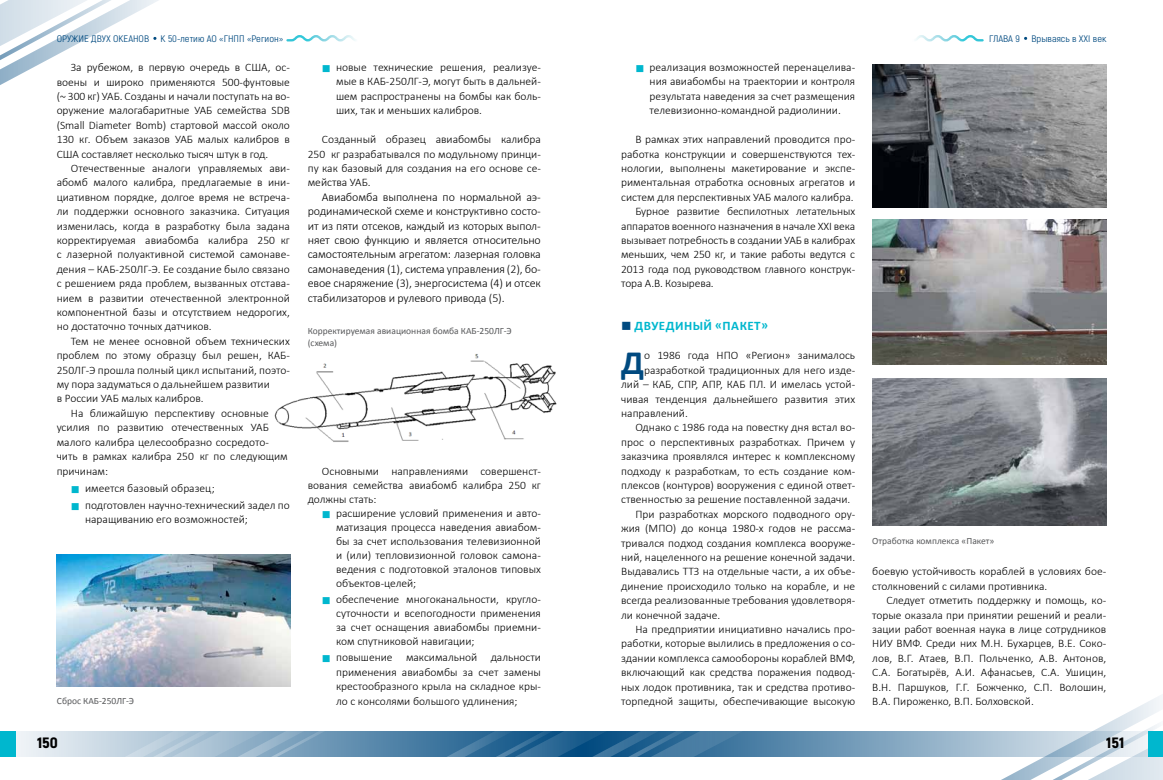
<style>
.page{position:relative;width:1163px;height:780px;background:#fff}
.page>*{position:absolute;margin:0;border:0;box-sizing:border-box;transform-origin:0 0}
.t1{font:700 34.2px "Calibri";color:#004a80}
.t2{font:900 15px "Akrobat";color:#000;scale:1.1 1}
.t3{font:700 13px "Calibri";letter-spacing:.04em;color:#00b7ce}
.t4{font:300 12px/14.4px "Calibri";letter-spacing:-.01em;color:#000;text-align:justify}
.t5{font:300 11.5px/14.4px "Calibri";color:#000;text-align:justify}
.t6{font:9.5px/11.4px "Calibri";color:#58595b}
.t7{font:9.5px "Akrobat";color:#004a80;scale:1.1 1}
.s1{color:#00b7ce}
.s2{color:#004a80}
</style>
<div class="page">
<svg style="left:782px;top:731px;width:180px;height:25px;background:#7ba0bc"></svg>
<div style="left:0;top:731px;width:581px;height:25px;background:#edf2f6"></div>
<svg style="left:34px;top:731px;width:748px;height:26px;background:#6893b3"></svg>
<svg style="left:962px;top:695px;width:200px;height:85px"></svg>
<svg style="left:0;top:0;width:158px;height:85px"></svg>
<svg style="left:286px;top:35px;width:70px;height:7px"></svg>
<div style="left:0;top:731px;width:16px;height:25px;background:#00b7ce"></div>
<div style="left:1147px;top:731px;width:15px;height:25px;background:#00b7ce"></div>
<svg style="left:916px;top:35px;width:68px;height:7px"></svg>
<img style="left:57px;top:554px;width:234px;height:132px">
<img style="left:274px;top:354px;width:283px;height:88px">
<img style="left:872px;top:64px;width:234px;height:143px">
<img style="left:872px;top:378px;width:234px;height:147px">
<img style="left:872px;top:220px;width:234px;height:144px">
<p class="t7" style="left:57px;top:33px;width:207px">ОРУЖИЕ ДВУХ ОКЕАНОВ • К 50-летию АО «ГНПП «Регион»</p>
<p class="t7" style="left:989px;top:33px;width:108px">Глава 9 • Врываясь в XXI век</p>
<p class="t5" style="left:649px;top:60px;width:207px;text-indent:-14px"><span class="s1">■</span> реализация возможностей перенацелива&shy;ния авиабомбы на траектории и контроля результата наведения за счет размещения телевизионно-командной радиолинии.</p>
<p class="t5" style="left:635px;top:132px;width:221px">В рамках этих направлений проводится про-</p>
<p class="t5" style="left:621px;top:146px;width:235px">работка конструкции и совершенствуются тех-</p>
<p class="t5" style="left:621px;top:161px;width:235px">нологии, выполнены макетирование и экспе-</p>
<p class="t5" style="left:621px;top:175px;width:235px">риментальная отработка основных агрегатов и</p>
<p class="t5" style="left:621px;top:190px;width:234px">систем для перспективных УАБ малого калибра.</p>
<p class="t5" style="left:635px;top:204px;width:221px">Бурное развитие беспилотных летательных</p>
<p class="t5" style="left:621px;top:218px;width:235px">аппаратов военного назначения в начале ХХI века</p>
<p class="t5" style="left:621px;top:233px;width:235px">вызывает потребность в создании УАБ в калибрах</p>
<p class="t5" style="left:621px;top:247px;width:235px">меньших, чем 250 кг, и такие работы ведутся с</p>
<p class="t5" style="left:621px;top:262px;width:235px">2013 года под руководством главного конструк-</p>
<p class="t5" style="left:621px;top:276px;width:94px">тора А.В. Козырева.</p>
<p class="t3" style="left:621px;top:318px;width:148px"><span class="s2">■</span> Двуединый «Пакет»</p>
<h1 class="t1" style="left:621px;top:341px;width:25px">Д</h1>
<p class="t5" style="left:644px;top:348px;width:213px">о 1986 года НПО «Регион» занималось</p>
<p class="t5" style="left:57px;top:60px;width:235px;text-indent:14px">За рубежом, в первую очередь в США, ос&shy;воены и широко применяются 500-фунтовые (~ 300 кг) УАБ. Созданы и начали поступать на во&shy;оружение малогабаритные УАБ семейства SDB (Small Diameter Bomb) стартовой массой около 130 кг. Объем заказов УАБ малых калибров в США составляет несколько тысяч штук в год.</p>
<p class="t5" style="left:57px;top:161px;width:235px;text-indent:14px">Отечественные аналоги управляемых ави&shy;абомб малого калибра, предлагаемые в ини&shy;циативном порядке, долгое время не встреча&shy;ли поддержки основного заказчика. Ситуация изменилась, когда в разработку была задана корректируемая авиабомба калибра 250 кг с лазерной полуактивной системой самонаве&shy;дения – КАБ-250ЛГ-Э. Ее создание было связано с решением ряда проблем, вызванных отстава&shy;нием в развитии отечественной электронной компонентной базы и отсутствием недорогих, но достаточно точных датчиков.</p>
<p class="t5" style="left:71px;top:334px;width:220px">Тем не менее основной объем технических</p>
<p class="t5" style="left:57px;top:348px;width:234px">проблем по этому образцу был решен, КАБ-</p>
<p class="t5" style="left:57px;top:362px;width:234px">250ЛГ-Э прошла полный цикл испытаний, поэто-</p>
<p class="t5" style="left:57px;top:377px;width:214px">му пора задуматься о дальнейшем развитии</p>
<p class="t5" style="left:57px;top:391px;width:148px">в России УАБ малых калибров.</p>
<p class="t5" style="left:71px;top:406px;width:199px">На ближайшую перспективу основные</p>
<p class="t5" style="left:57px;top:420px;width:213px">усилия по развитию отечественных УАБ</p>
<p class="t5" style="left:57px;top:434px;width:213px">малого калибра целесообразно сосредото-</p>
<p class="t5" style="left:57px;top:449px;width:232px">чить в рамках калибра 250 кг по следующим</p>
<p class="t5" style="left:57px;top:463px;width:53px">причинам:</p>
<p class="t5" style="left:71px;top:480px;width:145px"><span class="s1">■</span> имеется базовый образец;</p>
<p class="t5" style="left:85px;top:498px;width:206px;text-indent:-14px"><span class="s1">■</span> подготовлен научно-технический задел по наращиванию его возможностей;</p>
<p class="t5" style="left:336px;top:60px;width:206px;text-indent:-14px"><span class="s1">■</span> новые технические решения, реализуе&shy;мые в КАБ-250ЛГ-Э, могут быть в дальней&shy;шем распространены на бомбы как боль&shy;ших, так и меньших калибров.</p>
<p class="t5" style="left:308px;top:132px;width:235px;text-indent:14px">Созданный образец авиабомбы калибра 250 кг разрабатывался по модульному принци&shy;пу как базовый для создания на его основе се&shy;мейства УАБ.</p>
<p class="t4" style="left:308px;top:189px;width:234px;text-indent:14px">Авиабомба выполнена по нормальной аэ&shy;родинамической схеме и конструктивно состо&shy;ит из пяти отсеков, каждый из которых выпол&shy;няет свою функцию и является относительно самостоятельным агрегатом: лазерная головка самонаведения (1), система управления (2), бо&shy;евое снаряжение (3), энергосистема (4) и отсек стабилизаторов и рулевого привода (5).</p>
<p class="t6" style="left:308px;top:325px;width:205px">Корректируемая авиационная бомба КАБ-250ЛГ-Э (схема)</p>
<p class="t5" style="left:644px;top:362px;width:213px">разработкой традиционных для него изде-</p>
<p class="t5" style="left:621px;top:377px;width:235px">лий – КАБ, СПР, АПР, КАБ ПЛ. И имелась устой-</p>
<p class="t5" style="left:621px;top:391px;width:235px">чивая тенденция дальнейшего развития этих</p>
<p class="t5" style="left:621px;top:406px;width:68px">направлений.</p>
<p class="t5" style="left:635px;top:420px;width:221px">Однако с 1986 года на повестку дня встал во-</p>
<p class="t5" style="left:621px;top:434px;width:235px">прос о перспективных разработках. Причем у</p>
<p class="t5" style="left:621px;top:449px;width:235px">заказчика проявлялся интерес к комплексному</p>
<p class="t5" style="left:621px;top:463px;width:235px">подходу к разработкам, то есть создание ком-</p>
<p class="t5" style="left:621px;top:478px;width:235px">плексов (контуров) вооружения с единой ответ-</p>
<p class="t5" style="left:621px;top:492px;width:231px">ственностью за решение поставленной задачи.</p>
<p class="t5" style="left:635px;top:506px;width:221px">При разработках морского подводного ору-</p>
<p class="t5" style="left:621px;top:521px;width:235px">жия (МПО) до конца 1980-х годов не рассма-</p>
<p class="t5" style="left:621px;top:535px;width:235px">тривался подход создания комплекса вооруже-</p>
<p class="t5" style="left:621px;top:550px;width:235px">ний, нацеленного на решение конечной задачи.</p>
<p class="t5" style="left:621px;top:564px;width:235px">Выдавались ТТЗ на отдельные части, а их объе-</p>
<p class="t5" style="left:621px;top:578px;width:235px">динение происходило только на корабле, и не</p>
<p class="t5" style="left:621px;top:593px;width:235px">всегда реализованные требования удовлетворя-</p>
<p class="t5" style="left:621px;top:607px;width:101px">ли конечной задаче.</p>
<p class="t5" style="left:635px;top:622px;width:221px">На предприятии инициативно начались про-</p>
<p class="t5" style="left:621px;top:636px;width:235px">работки, которые вылились в предложения о со-</p>
<p class="t5" style="left:621px;top:650px;width:235px">здании комплекса самообороны кораблей ВМФ,</p>
<p class="t5" style="left:621px;top:665px;width:235px">включающий как средства поражения подвод-</p>
<p class="t5" style="left:621px;top:679px;width:235px">ных лодок противника, так и средства противо-</p>
<p class="t5" style="left:621px;top:694px;width:235px">торпедной защиты, обеспечивающие высокую</p>
<p class="t5" style="left:308px;top:463px;width:235px;text-indent:14px">Основными направлениями совершенст&shy;вования семейства авиабомб калибра 250 кг должны стать:</p>
<p class="t5" style="left:336px;top:506px;width:206px;line-height:14px;text-indent:-14px"><span class="s1">■</span> расширение условий применения и авто&shy;матизация процесса наведения авиабом&shy;бы за счет использования телевизионной и (или) тепловизионной головок самона&shy;ведения с подготовкой эталонов типовых объектов-целей;</p>
<p class="t5" style="left:336px;top:592px;width:206px;line-height:14px;text-indent:-14px"><span class="s1">■</span> обеспечение многоканальности, кругло&shy;суточности и всепогодности применения за счет оснащения авиабомбы приемни&shy;ком спутниковой навигации;</p>
<p class="t5" style="left:336px;top:650px;width:206px;text-indent:-14px"><span class="s1">■</span> повышение максимальной дальности применения авиабомбы за счет замены крестообразного крыла на складное кры&shy;ло с консолями большого удлинения;</p>
<p class="t6" style="left:872px;top:535px;width:124px">Отработка комплекса «Пакет»</p>
<p class="t5" style="left:872px;top:564px;width:235px">боевую устойчивость кораблей в условиях бое&shy;столкновений с силами противника.</p>
<p class="t5" style="left:872px;top:593px;width:235px;text-indent:14px">Следует отметить поддержку и помощь, ко&shy;торые оказала при принятии решений и реали&shy;зации работ военная наука в лице сотрудников НИУ ВМФ. Среди них М.Н. Бухарцев, В.Е. Соко&shy;лов, В.Г. Атаев, В.П. Польченко, А.В. Антонов, С.А. Богатырёв, А.И. Афанасьев, С.А. Ушицин, В.Н. Паршуков, Г.Г. Божченко, С.П. Волошин,</p>
<p class="t6" style="left:57px;top:695px;width:79px">Сброс КАБ-250ЛГ-Э</p>
<p class="t5" style="left:872px;top:693px;width:163px">В.А. Пироженко, В.П. Болховской.</p>
<h2 class="t2" style="left:37px;top:733px;width:20px">150</h2>
<h2 class="t2" style="left:1106px;top:733px;width:18px">151</h2>
</div>
